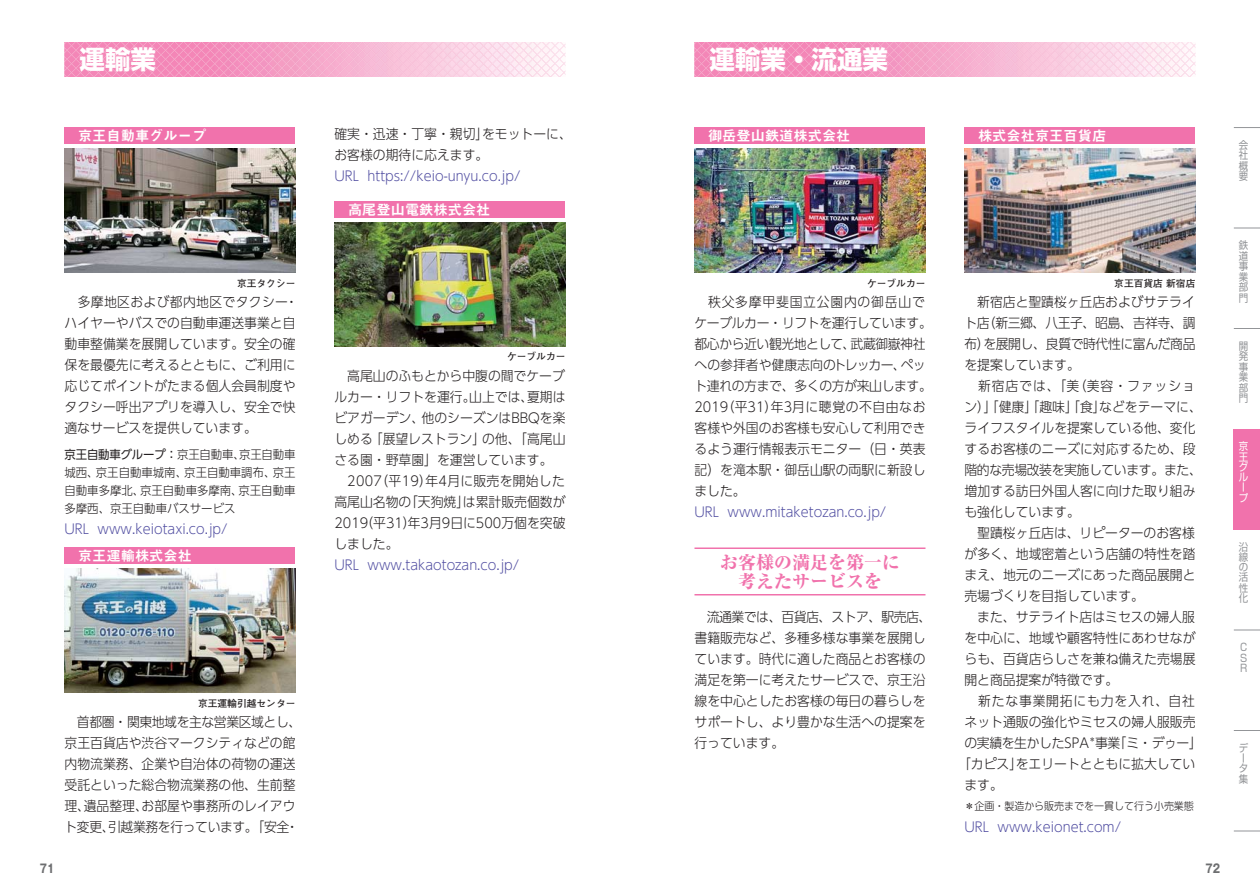
<style>
.page{position:relative;width:1260px;height:894px;background:#fff}
.page>*{position:absolute;margin:0;border:0;box-sizing:border-box;transform-origin:0 0}
.t1{font:700 25.5px "UD Shin Go Pr 6 N";color:#fff}
.t2{font:800 18px/19.5px "Ryumin Pr 6 N";color:#f172ac;text-align:center}
.t3{font:14.25px "Midashi Go Pr 6 N MB31";color:#fff}
.t4{font:300 13.5px/21px "UD Shin Go Pr 6 N";color:#231f20;scale:.95 1}
.t5{font:300 13.5px "UD Shin Go Pro";color:#231f20;scale:.95 1}
.t6{font:300 13.5px "UD Shin Go Pr 6 N";color:#524fa2;scale:.95 1}
.t7{font:300 13.5px "UD Shin Go Pr 6 N";letter-spacing:-.03em;color:#231f20;scale:.95 1}
.t8{font:300 13.5px "UD Shin Go Pro";letter-spacing:.02em;color:#231f20;scale:.95 1}
.t9{font:300 13.5px "UD Shin Go Pr 6 N";letter-spacing:.065em;color:#231f20;scale:.95 1}
.t10{font:300 12px/18px "UD Shin Go Pr 6 N";color:#231f20;text-align:justify;scale:.95 1}
.t11{font:700 12px "Gothic MB101 Pr 6 N";color:#6d6e70;scale:.8 1}
.t12{font:10.5px/10.5px "Shin Go Pr 6 Regular 90 pv RKSJ V";color:#939598;text-align:justify;scale:.9 1}
.t13{font:300 10.5px "UD Shin Go Pr 6 N";color:#231f20;scale:.95 1}
.t14{font:10.5px/10.4px "Shin Go Pr 6 Regular 90 pv RKSJ V";color:#fff;scale:.9 1}
.t15{font:700 9.75px "Futo Go B101 Pr 6 N";color:#231f20}
.s1{font-weight:400}
.s2{font-family:"UD Shin Go Pr 6 N"}
</style>
<div class="page">
<svg style="left:694px;top:42px;width:502px;height:34px;background:#f6b0cf"></svg>
<svg style="left:64px;top:42px;width:502px;height:34px;background:#f6b0cf"></svg>
<div style="left:1234px;top:429px;width:26px;height:101px;background:#f172ac"></div>
<svg style="left:1234px;top:730px;width:26px;height:1px"></svg>
<svg style="left:1234px;top:630px;width:26px;height:1px"></svg>
<svg style="left:1234px;top:228px;width:26px;height:1px"></svg>
<svg style="left:1234px;top:127px;width:26px;height:1px"></svg>
<svg style="left:1234px;top:328px;width:26px;height:1px"></svg>
<svg style="left:1234px;top:831px;width:26px;height:1px"></svg>
<img style="left:64px;top:148px;width:232px;height:125px">
<div style="left:64px;top:128px;width:232px;height:16px;background:#f172ac"></div>
<img style="left:694px;top:148px;width:232px;height:125px">
<div style="left:694px;top:128px;width:232px;height:16px;background:#f172ac"></div>
<hr style="left:694px;top:548px;width:232px;height:1px;background:#f172ac">
<hr style="left:694px;top:594px;width:232px;height:2px;background:#f172ac">
<img style="left:964px;top:148px;width:232px;height:125px">
<div style="left:964px;top:128px;width:232px;height:16px;background:#f172ac"></div>
<img style="left:64px;top:568px;width:232px;height:125px">
<div style="left:64px;top:548px;width:232px;height:16px;background:#f172ac"></div>
<img style="left:334px;top:222px;width:232px;height:124px">
<div style="left:334px;top:201px;width:232px;height:17px;background:#f172ac"></div>
<h1 class="t1" style="left:80px;top:50px;width:78px">運輸業</h1>
<h1 class="t1" style="left:710px;top:50px;width:180px">運輸業・流通業</h1>
<p class="t3" style="left:78px;top:130px;width:130px">京王自動車グループ</p>
<p class="t4" style="left:335px;top:126px;width:251px">確実・迅速・丁寧・親切」をモットーに、お客様の期待に応えます。</p>
<p class="t6" style="left:335px;top:171px;width:197px">URL https://keio-unyu.co.jp/</p>
<p class="t15" style="left:237px;top:279px;width:60px">京王タクシー</p>
<p class="t4" style="left:65px;top:294px;width:247px;text-indent:13px">多摩地区および都内地区でタクシー・ハイヤーやバスでの自動車運送事業と自動車整備業を展開しています。安全の確保を最優先に考えるとともに、ご利用に応じてポイントがたまる個人会員制度やタクシー呼出アプリを導入し、安全で快適なサービスを提供しています。</p>
<p class="t10" style="left:65px;top:447px;width:245px"><span class="s1">京王自動車グループ：</span>京王自動車、京王自動車城西、京王自動車城南、京王自動車調布、京王自動車多摩北、京王自動車多摩南、京王自動車多摩西、京王自動車バスサービス</p>
<p class="t6" style="left:65px;top:524px;width:173px">URL www.keiotaxi.co.jp/</p>
<p class="t3" style="left:78px;top:550px;width:115px">京王運輸株式会社</p>
<p class="t3" style="left:348px;top:204px;width:144px">高尾登山電鉄株式会社</p>
<p class="t15" style="left:507px;top:353px;width:60px">ケーブルカー</p>
<p class="t5" style="left:347px;top:371px;width:231px">高尾山のふもとから中腹の間でケーブ</p>
<p class="t5" style="left:335px;top:392px;width:245px">ルカー・リフトを運行。山上では、夏期は</p>
<p class="t5" style="left:335px;top:413px;width:245px">ビアガーデン、他のシーズンはBBQを楽</p>
<p class="t5" style="left:335px;top:434px;width:245px">しめる「展望レストラン」の他、「高尾山</p>
<p class="t5" style="left:335px;top:455px;width:231px">さる園・野草園」を運営しています。</p>
<p class="t8" style="left:347px;top:476px;width:230px">200<span class="s2">7（平19）年</span>4月に販売を開始した</p>
<p class="t5" style="left:335px;top:497px;width:245px">高尾山名物の「天狗焼」は累計販売個数が</p>
<p class="t5" style="left:335px;top:518px;width:245px">2019（平31）年3月9日に500万個を突破</p>
<p class="t5" style="left:335px;top:539px;width:69px">しました。</p>
<p class="t6" style="left:335px;top:560px;width:196px">URL www.takaotozan.co.jp/</p>
<p class="t15" style="left:198px;top:699px;width:99px">京王運輸引越センター</p>
<p class="t4" style="left:65px;top:714px;width:251px;text-indent:12px">首都圏・関東地域を主な営業区域とし、京王百貨店や渋谷マークシティなどの館内物流業務、企業や自治体の荷物の運送受託といった総合物流業務の他、生前整理、遺品整理、お部屋や事務所のレイアウト変更、引越業務を行っています。「安全・</p>
<p class="t3" style="left:708px;top:130px;width:144px">御岳登山鉄道株式会社</p>
<p class="t3" style="left:978px;top:130px;width:130px">株式会社京王百貨店</p>
<p class="t15" style="left:867px;top:279px;width:60px">ケーブルカー</p>
<p class="t4" style="left:695px;top:294px;width:251px;text-indent:14px">秩父多摩甲斐国立公園内の御岳山でケーブルカー・リフトを運行しています。都心から近い観光地として、武蔵御嶽神社への参拝者や健康志向のトレッカー、ペット連れの方まで、多くの方が来山します。<br>2019（平31）年3月に聴覚の不自由なお客様や外国のお客様も安心して利用できるよう運行情報表示モニター（日・英表記）を滝本駅・御岳山駅の両駅に新設しました。</p>
<p class="t6" style="left:695px;top:507px;width:203px">URL www.mitaketozan.co.jp/</p>
<h2 class="t2" style="left:720px;top:555px;width:181px">お客様の満足を第一に考えたサービスを</h2>
<p class="t4" style="left:695px;top:609px;width:251px;text-indent:12px">流通業では、百貨店、ストア、駅売店、書籍販売など、多種多様な事業を展開しています。時代に適した商品とお客様の満足を第一に考えたサービスで、京王沿線を中心としたお客様の毎日の暮らしをサポートし、より豊かな生活への提案を行っています。</p>
<p class="t15" style="left:1114px;top:279px;width:83px">京王百貨店 新宿店</p>
<p class="t4" style="left:965px;top:294px;width:245px;text-align:justify;text-indent:13px">新宿店と聖蹟桜ヶ丘店およびサテライト店（新三郷、八王子、昭島、吉祥寺、調布）を展開し、良質で時代性に富んだ商品を提案しています。</p>
<p class="t4" style="left:965px;top:378px;width:251px;text-indent:14px">新宿店では、「美（美容・ファッション）」「健康」「趣味」「食」などをテーマに、ライフスタイルを提案している他、変化するお客様のニーズに対応するため、段階的な売場改装を実施しています。また、増加する訪日外国人客に向けた取り組みも強化しています。</p>
<p class="t4" style="left:965px;top:525px;width:245px;text-align:justify;text-indent:13px">聖蹟桜ヶ丘店は、リピーターのお客様が多く、地域密着という店舗の特性を踏まえ、地元のニーズにあった商品展開と売場づくりを目指しています。</p>
<p class="t4" style="left:965px;top:609px;width:245px;text-align:justify;text-indent:13px">また、サテライト店はミセスの婦人服を中心に、地域や顧客特性にあわせながらも、百貨店らしさを兼ね備えた売場展開と商品提案が特徴です。</p>
<p class="t9" style="left:978px;top:696px;width:230px">新たな事業開拓にも力を入れ、自社</p>
<p class="t4" style="left:965px;top:714px;width:245px">ネット通販の強化やミセスの婦人服販売</p>
<p class="t7" style="left:965px;top:738px;width:251px">の実績を生かしたSPA<sup>＊</sup>事業「ミ・デゥー」</p>
<p class="t4" style="left:958px;top:756px;width:251px">「カピス」をエリートとともに拡大してい</p>
<p class="t4" style="left:965px;top:777px;width:42px">ます。</p>
<p class="t13" style="left:965px;top:802px;width:243px">＊企画・製造から販売までを一貫して行う小売業態</p>
<p class="t6" style="left:965px;top:822px;width:166px">URL www.keionet.com/</p>
<p class="t11" style="left:40px;top:864px;width:20px">71</p>
<p class="t11" style="left:1205px;top:864px;width:20px">72</p>
<p class="t12" style="left:1239px;top:141px;width:12px">会社概要</p>
<p class="t12" style="left:1239px;top:241px;width:12px">鉄道事業部門</p>
<p class="t12" style="left:1239px;top:342px;width:12px">開発事業部門</p>
<p class="t14" style="left:1239px;top:443px;width:12px">京王グループ</p>
<p class="t12" style="left:1239px;top:543px;width:12px">沿線の活性化</p>
<p class="t12" style="left:1240px;top:643px;width:9px">C S R</p>
<p class="t12" style="left:1239px;top:744px;width:12px;text-align:left">データ集</p>
</div>
